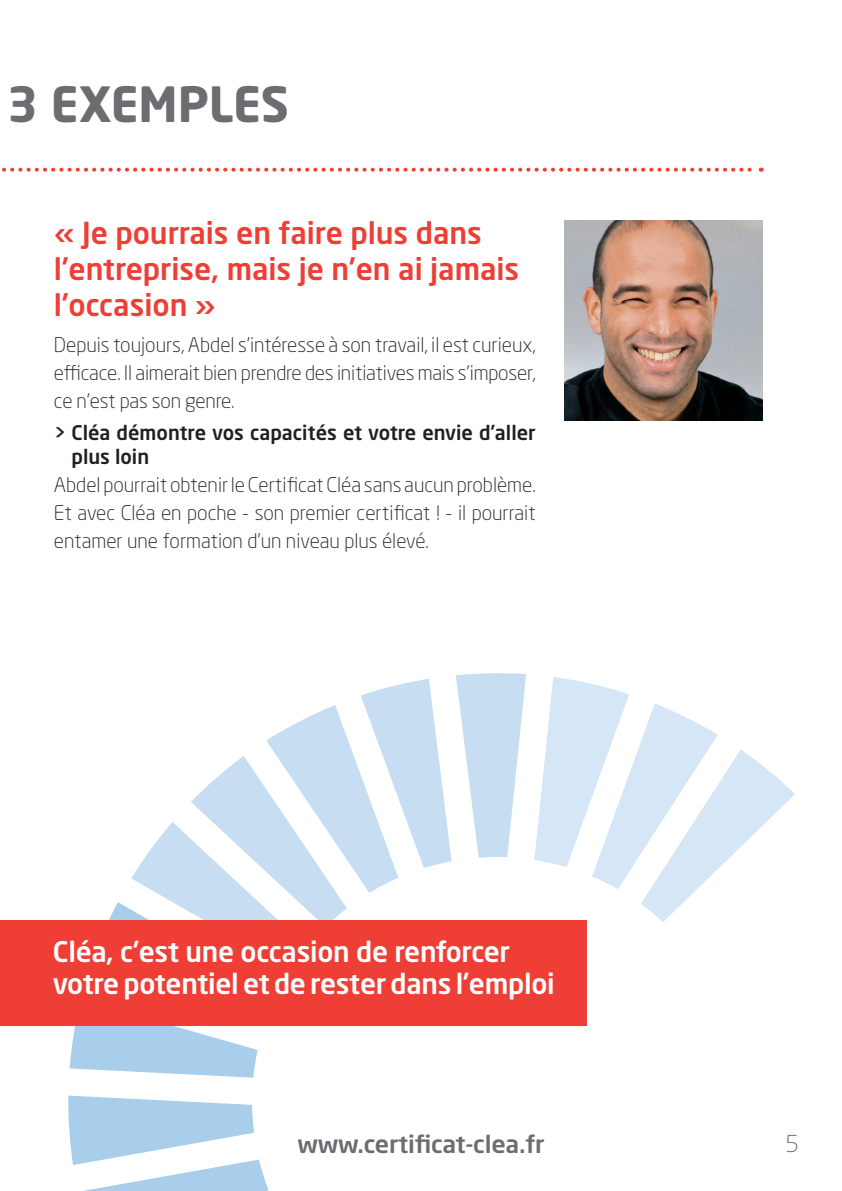
<style>
.page{position:relative;width:842px;height:1191px;background:#fff}
.page>*{position:absolute;margin:0;border:0;box-sizing:border-box;transform-origin:0 0}
.t1{font:700 48px "Neo Sans Std";color:#6c6d70}
.t2{font:500 30px "Neo Sans Std";color:#ee3e35}
.t3{font:500 28px "Neo Sans Std";letter-spacing:-.01em;color:#fff}
.t4{font:500 24px "Neo Sans Std";letter-spacing:-.01em;color:#6c6d70;scale:1.05 1}
.t5{font:300 23px "Neo Sans Std";color:#6c6d70;scale:1.05 1}
.t6{font:300 20px/28px "Neo Sans Std";letter-spacing:-.01em;color:#231f20;text-align:justify}
.t7{font:500 20px/24px "Neo Sans Std";color:#231f20}
</style>
<div class="page">
<svg style="left:2px;top:168px;width:760px;height:4px"></svg>
<svg style="left:68px;top:1095px;width:201px;height:96px"></svg>
<svg style="left:534px;top:677px;width:261px;height:245px"></svg>
<svg style="left:70px;top:673px;width:456px;height:404px"></svg>
<div style="left:0;top:920px;width:587px;height:105px;background:#ee3e35"></div>
<img style="left:564px;top:221px;width:199px;height:199px">
<h1 class="t1" style="left:7px;top:73px;width:283px">3 EXEMPLES</h1>
<p class="t2" style="left:54px;top:214px;width:430px">« Je pourrais en faire plus dans</p>
<p class="t2" style="left:54px;top:250px;width:467px">l’entreprise, mais je n’en ai jamais</p>
<p class="t2" style="left:54px;top:286px;width:163px">l’occasion »</p>
<p class="t6" style="left:54px;top:331px;width:483px">Depuis toujours, Abdel s’intéresse à son travail, il est curieux, efficace. Il aimerait bien prendre des initiatives mais s’imposer, ce n’est pas son genre.</p>
<p class="t7" style="left:71px;top:420px;width:466px;text-indent:-18px">&gt; Cléa démontre vos capacités et votre envie d’aller plus loin</p>
<p class="t6" style="left:54px;top:471px;width:483px">Abdel pourrait obtenir le Certificat Cléa sans aucun problème.<br>Et avec Cléa en poche - son premier certificat ! - il pourrait entamer une formation d’un niveau plus élevé.</p>
<p class="t3" style="left:53px;top:933px;width:459px">Cléa, c’est une occasion de renforcer</p>
<p class="t3" style="left:53px;top:965px;width:503px">votre potentiel et de rester dans l’emploi</p>
<p class="t4" style="left:297px;top:1128px;width:237px">www.certificat-clea.fr</p>
<p class="t5" style="left:785px;top:1129px;width:15px">5</p>
</div>
